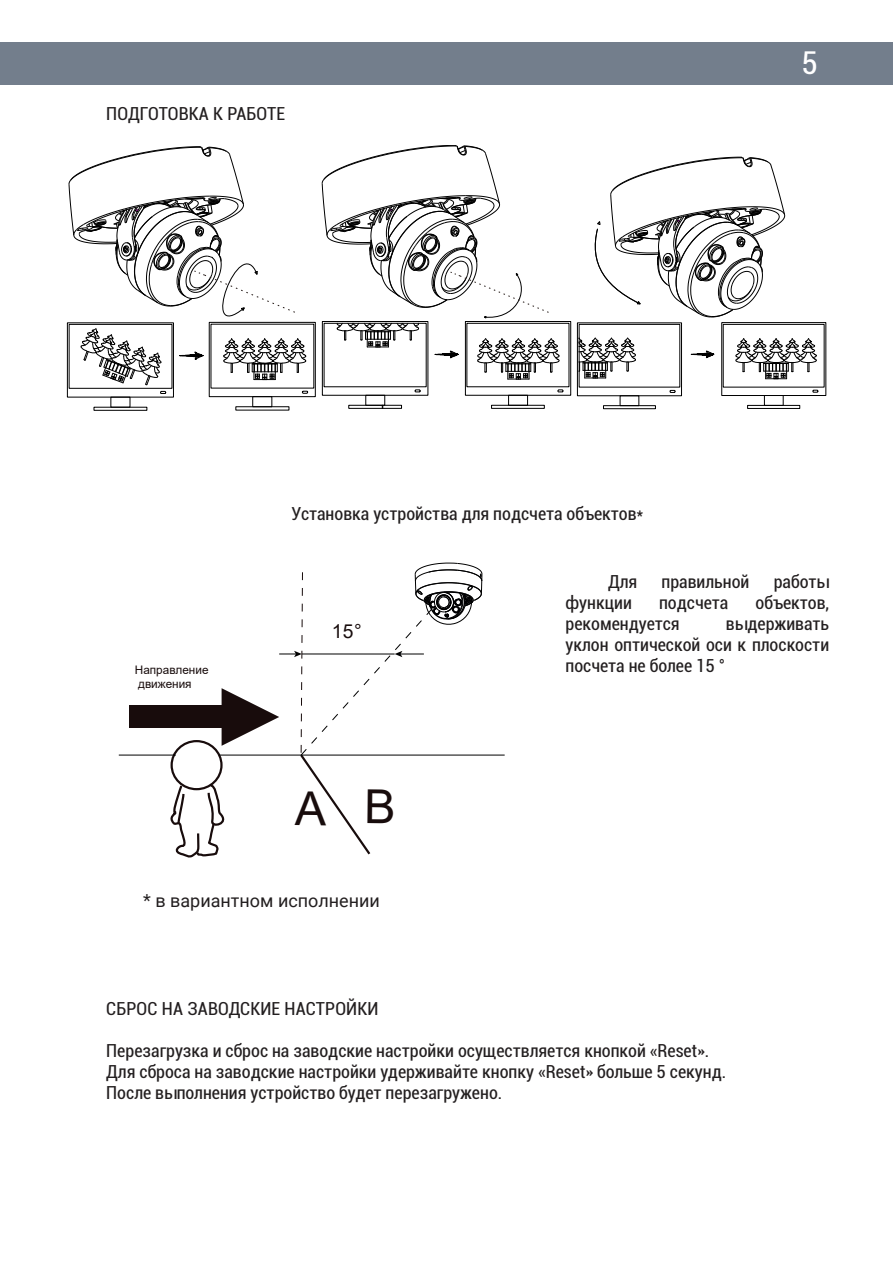
<style>
.page{position:relative;width:893px;height:1263px;background:#fff}
.page>*{position:absolute;margin:0;border:0;box-sizing:border-box;transform-origin:0 0}
.t1{font:condensed 31.5px "Roboto";color:#fff}
.t2{font:19.35px "Arial";color:#180c0c}
.t3{font:condensed 18px/21px "Roboto";color:#231f20;text-align:justify}
.t4{font:18px "Roboto";color:#231f20}
.t5{font:11.7px/14.1px "Arial";color:#180c0c}
</style>
<div class="page">
<div style="left:0;top:43px;width:893px;height:42px;background:#737e8c"></div>
<div style="left:603px;top:405px;width:53px;height:4px;border:1px solid #000"></div>
<div style="left:764px;top:395px;width:20px;height:11px;border:1px solid #000"></div>
<div style="left:747px;top:405px;width:53px;height:4px;border:1px solid #000"></div>
<div style="left:94px;top:407px;width:53px;height:4px;border:1px solid #000"></div>
<div style="left:252px;top:396px;width:20px;height:11px;border:1px solid #000"></div>
<div style="left:348px;top:405px;width:54px;height:4px;border:1px solid #000"></div>
<div style="left:508px;top:395px;width:20px;height:11px;border:1px solid #000"></div>
<div style="left:491px;top:405px;width:54px;height:4px;border:1px solid #000"></div>
<svg style="left:66px;top:145px;width:761px;height:253px"></svg>
<div style="left:129px;top:706px;width:93px;height:22px;background:#180c0c"></div>
<hr style="left:219px;top:755px;width:286px;height:1px;background:#000001">
<hr style="left:119px;top:755px;width:57px;height:1px;background:#000001">
<svg style="left:168px;top:562px;width:315px;height:295px"></svg>
<p class="t3" style="left:106px;top:102px;width:180px">ПОДГОТОВКА К РАБОТЕ</p>
<p class="t3" style="left:292px;top:502px;width:353px">Установка устройства для подсчета объектов*</p>
<h1 class="t1" style="left:801px;top:41px;width:18px">5</h1>
<p class="t5" style="left:135px;top:662px;width:75px">Направление движения</p>
<p class="t2" style="left:332px;top:618px;width:31px">15°</p>
<p class="t4" style="left:143px;top:888px;width:238px">* в вариантном исполнении</p>
<p class="t3" style="left:608px;top:571px;width:31px">Для</p>
<p class="t3" style="left:662px;top:571px;width:89px">правильной</p>
<p class="t3" style="left:774px;top:571px;width:57px">работы</p>
<p class="t3" style="left:566px;top:592px;width:68px">функции</p>
<p class="t3" style="left:659px;top:592px;width:71px">подсчета</p>
<p class="t3" style="left:755px;top:592px;width:75px">объектов,</p>
<p class="t3" style="left:566px;top:613px;width:116px">рекомендуется</p>
<p class="t3" style="left:566px;top:613px;width:265px;text-indent:160px">выдерживать уклон оптической оси к плоскости посчета не более 15 °</p>
<p class="t3" style="left:106px;top:997px;width:274px">СБРОС НА ЗАВОДСКИЕ НАСТРОЙКИ</p>
<p class="t3" style="left:106px;top:1039px;width:604px">Перезагрузка и сброс на заводские настройки осуществляется кнопкой «Reset».</p>
<p class="t3" style="left:106px;top:1060px;width:621px">Для сброса на заводские настройки удерживайте кнопку «Reset» больше 5 секунд.</p>
<p class="t3" style="left:106px;top:1081px;width:397px">После выполнения устройство будет перезагружено.</p>
</div>
